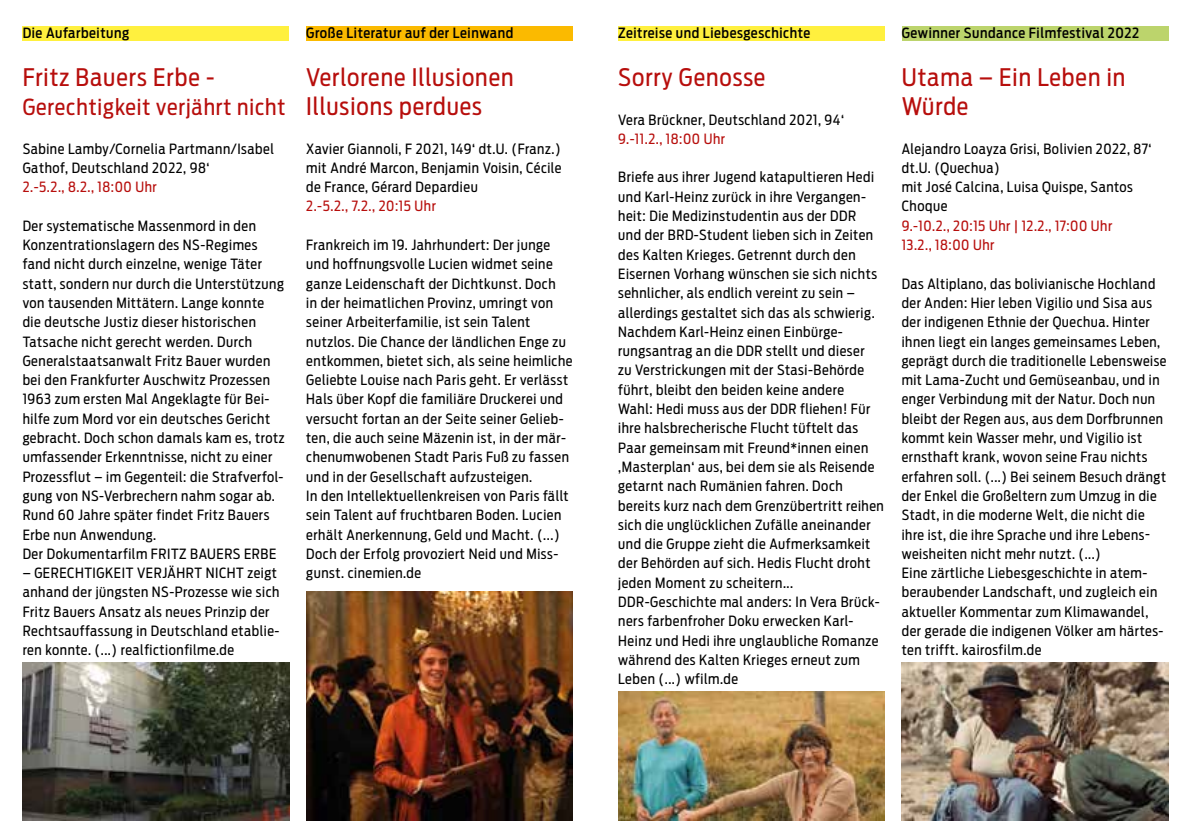
<style>
.page{position:relative;width:1191px;height:840px;background:#fff}
.page>*{position:absolute;margin:0;border:0;box-sizing:border-box;transform-origin:0 0}
.t1{font:24px/29px "Antenna Cond";letter-spacing:.04em;color:#b70e0c}
.t2{font:22px "Antenna Cond";letter-spacing:.04em;color:#b70e0c}
.t3{font:14px/19.2px "Antenna Cond";letter-spacing:.04em;color:#000}
.t4{font:14px/19.2px "Antenna Cond";letter-spacing:.04em;color:#b70e0c}
.t5{font:500 14px "Antenna Cond";letter-spacing:.04em;color:#000}
</style>
<div class="page">
<div style="left:23px;top:27px;width:266px;height:14px;background:#fff03e"></div>
<div style="left:306px;top:27px;width:267px;height:14px;background:#fbba00"></div>
<div style="left:618px;top:27px;width:266px;height:14px;background:#fff03e"></div>
<div style="left:901px;top:27px;width:267px;height:14px;background:#bcd46c"></div>
<img style="left:23px;top:662px;width:266px;height:158px">
<img style="left:306px;top:591px;width:267px;height:229px">
<img style="left:618px;top:691px;width:266px;height:129px">
<img style="left:901px;top:662px;width:267px;height:158px">
<p class="t5" style="left:23px;top:24px;width:108px">Die Aufarbeitung</p>
<h1 class="t1" style="left:23px;top:63px;width:193px">Fritz Bauers Erbe -</h1>
<h2 class="t2" style="left:23px;top:94px;width:264px">Gerechtigkeit verjährt nicht</h2>
<p class="t3" style="left:23px;top:139px;width:253px">Sabine Lamby/Cornelia Partmann/Isabel<br>Gathof, Deutschland 2022, 98‘</p>
<p class="t4" style="left:23px;top:177px;width:136px">2.-5.2., 8.2., 18:00 Uhr</p>
<p class="t3" style="left:23px;top:216px;width:263px">Der systematische Massenmord in den Konzentrationslagern des NS-Regimes fand nicht durch einzelne, wenige Täter statt, sondern nur durch die Unterstützung von tausenden Mittätern. Lange konnte die deutsche Justiz dieser historischen Tatsache nicht gerecht werden. Durch Generalstaatsanwalt Fritz Bauer wurden bei den Frankfurter Auschwitz Prozessen 1963 zum ersten Mal Angeklagte für Bei&shy;hilfe zum Mord vor ein deutsches Gericht gebracht. Doch schon damals kam es, trotz umfassender Erkenntnisse, nicht zu einer Prozessflut – im Gegenteil: die Strafverfol&shy;gung von NS-Verbrechern nahm sogar ab.<br>Rund 60 Jahre später findet Fritz Bauers Erbe nun Anwendung.<br>Der Dokumentarfilm FRITZ BAUERS ERBE</p>
<p class="t3" style="left:23px;top:563px;width:258px">– GERECHTIGKEIT VERJÄHRT NICHT zeigt anhand der jüngsten NS-Prozesse wie sich Fritz Bauers Ansatz als neues Prinzip der Rechtsauffassung in Deutschland etablie&shy;ren konnte. (...) realfictionfilme.de</p>
<p class="t5" style="left:306px;top:24px;width:209px">Große Literatur auf der Leinwand</p>
<h1 class="t1" style="left:306px;top:63px;width:209px">Verlorene Illusionen<br>Illusions perdues</h1>
<p class="t3" style="left:306px;top:139px;width:257px;text-align:justify">Xavier Giannoli, F 2021, 149‘ dt.U. (Franz.) mit André Marcon, Benjamin Voisin, Cécile de France, Gérard Depardieu</p>
<p class="t4" style="left:306px;top:197px;width:131px">2.-5.2., 7.2., 20:15 Uhr</p>
<p class="t3" style="left:306px;top:235px;width:268px">Frankreich im 19. Jahrhundert: Der junge und hoffnungsvolle Lucien widmet seine ganze Leidenschaft der Dichtkunst. Doch<br>in der heimatlichen Provinz, umringt von seiner Arbeiterfamilie, ist sein Talent nutzlos. Die Chance der ländlichen Enge zu entkommen, bietet sich, als seine heimliche Geliebte Louise nach Paris geht. Er verlässt Hals über Kopf die familiäre Druckerei und versucht fortan an der Seite seiner Gelieb&shy;ten, die auch seine Mäzenin ist, in der mär&shy;chenumwobenen Stadt Paris Fuß zu fassen und in der Gesellschaft aufzusteigen.<br>In den Intellektuellenkreisen von Paris fällt sein Talent auf fruchtbaren Boden. Lucien erhält Anerkennung, Geld und Macht. (...)<br>Doch der Erfolg provoziert Neid und Miss&shy;gunst. cinemien.de</p>
<p class="t5" style="left:618px;top:24px;width:193px">Zeitreise und Liebesgeschichte</p>
<h1 class="t1" style="left:618px;top:63px;width:149px">Sorry Genosse</h1>
<p class="t3" style="left:618px;top:110px;width:227px">Vera Brückner, Deutschland 2021, 94‘</p>
<p class="t4" style="left:618px;top:129px;width:108px">9.-11.2., 18:00 Uhr</p>
<p class="t3" style="left:618px;top:168px;width:267px">Briefe aus ihrer Jugend katapultieren Hedi und Karl-Heinz zurück in ihre Vergangen&shy;heit: Die Medizinstudentin aus der DDR<br>und der BRD-Student lieben sich in Zeiten des Kalten Krieges. Getrennt durch den Eisernen Vorhang wünschen sie sich nichts sehnlicher, als endlich vereint zu sein – allerdings gestaltet sich das als schwierig.<br>Nachdem Karl-Heinz einen Einbürge&shy;rungsantrag an die DDR stellt und dieser<br>zu Verstrickungen mit der Stasi-Behörde führt, bleibt den beiden keine andere<br>Wahl: Hedi muss aus der DDR fliehen! Für ihre halsbrecherische Flucht tüftelt das Paar gemeinsam mit Freund*innen einen ‚Masterplan‘ aus, bei dem sie als Reisende getarnt nach Rumänien fahren. Doch bereits kurz nach dem Grenzübertritt reihen sich die unglücklichen Zufälle aneinander und die Gruppe zieht die Aufmerksamkeit der Behörden auf sich. Hedis Flucht droht jeden Moment zu scheitern...<br>DDR-Geschichte mal anders: In Vera Brück&shy;ners farbenfroher Doku erwecken Karl-Heinz und Hedi ihre unglaubliche Romanze während des Kalten Krieges erneut zum Leben (...) wfilm.de</p>
<p class="t5" style="left:901px;top:24px;width:239px">Gewinner Sundance Filmfestival 2022</p>
<h1 class="t1" style="left:901px;top:63px;width:225px">Utama – Ein Leben in<br>Würde</h1>
<p class="t3" style="left:901px;top:139px;width:251px">Alejandro Loayza Grisi, Bolivien 2022, 87‘ dt.U. (Quechua)<br>mit José Calcina, Luisa Quispe, Santos<br>Choque</p>
<p class="t4" style="left:901px;top:216px;width:212px">9.-10.2., 20:15 Uhr | 12.2., 17:00 Uhr<br>13.2., 18:00 Uhr</p>
<p class="t3" style="left:901px;top:274px;width:266px">Das Altiplano, das bolivianische Hochland der Anden: Hier leben Vigilio und Sisa aus der indigenen Ethnie der Quechua. Hinter ihnen liegt ein langes gemeinsames Leben, geprägt durch die traditionelle Lebensweise mit Lama-Zucht und Gemüseanbau, und in enger Verbindung mit der Natur. Doch nun bleibt der Regen aus, aus dem Dorfbrunnen kommt kein Wasser mehr, und Vigilio ist ernsthaft krank, wovon seine Frau nichts erfahren soll. (...) Bei seinem Besuch drängt der Enkel die Großeltern zum Umzug in die Stadt, in die moderne Welt, die nicht die ihre ist, die ihre Sprache und ihre Lebens&shy;weisheiten nicht mehr nutzt. (...)<br>Eine zärtliche Liebesgeschichte in atem&shy;beraubender Landschaft, und zugleich ein aktueller Kommentar zum Klimawandel, der gerade die indigenen Völker am härtes&shy;ten trifft. kairosfilm.de</p>
</div>
